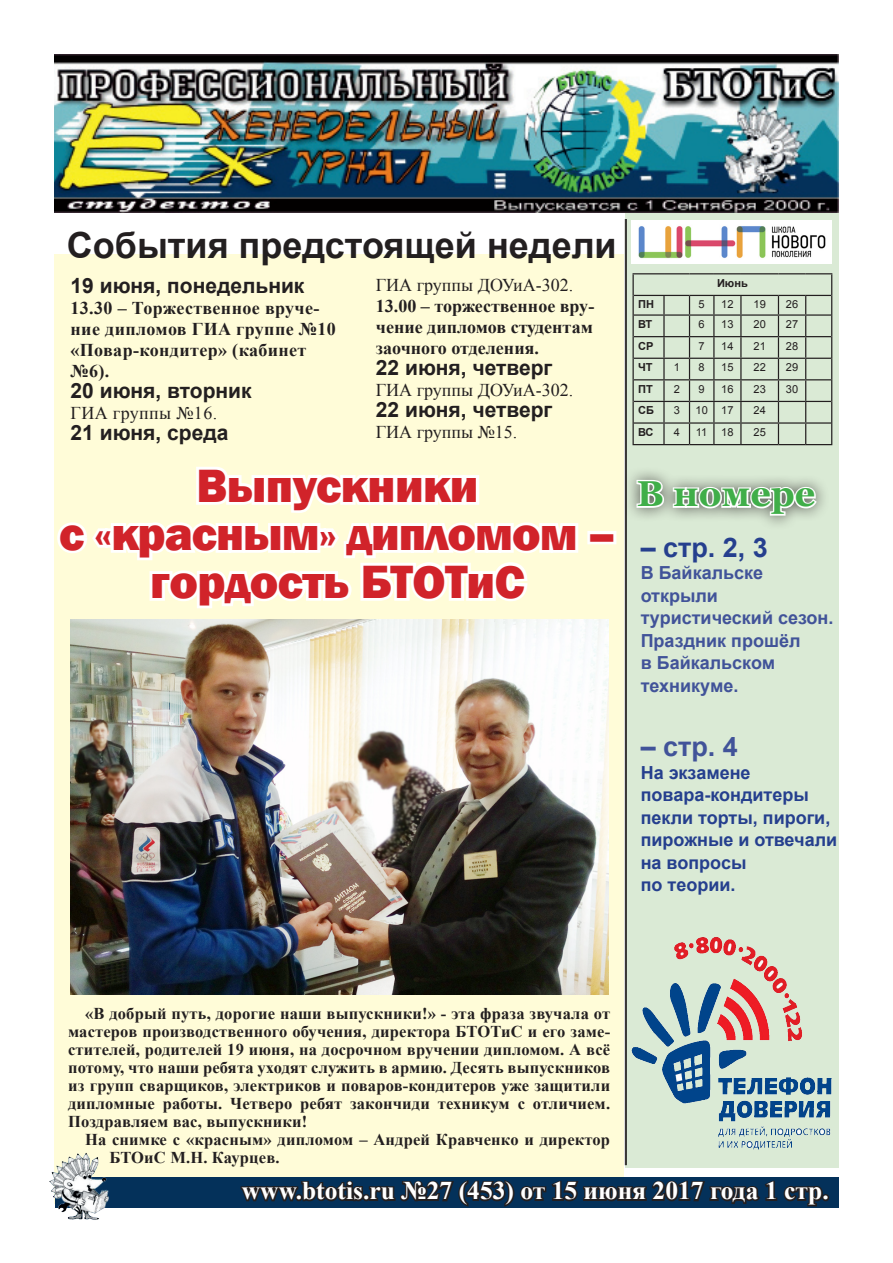
<style>
.page{position:relative;width:893px;height:1263px;background:#fff}
.page>*{position:absolute;margin:0;border:0;box-sizing:border-box;transform-origin:0 0}
.t1{font:800 48px "Franklin Gothic";letter-spacing:-.015em;color:#d1232a}
.t2{font:700 36px "Arial";color:#231f20}
.t3{font:700 36px "Georgia";color:#40ae49}
.t4{font:700 27px "Arial";color:#253f8e}
.t5{font:700 27px "Arial";color:#415399}
.t6{font:700 25.5px "Times New Roman";color:#fff}
.t7{font:700 21px "Arial";color:#231f20}
.t8{font:700 18px/21px "Times New Roman";letter-spacing:.005em;color:#231f20}
.t9{font:700 18px "Arial";color:#253f8e}
.t10{font:700 18px "Arial";color:#415399}
.t11{font:18px "Times New Roman";color:#231f20}
.t12{font:18px "Times New Roman";letter-spacing:.02em;color:#231f20}
.t13{font:700 16.5px/18px "Times New Roman";letter-spacing:.01em;color:#231f20;text-align:justify}
.t14{font:11.1px "Arial";color:#231f20}
.t15{font:700 11.1px "Arial";color:#231f20}
</style>
<div class="page">
<div style="left:54px;top:254px;width:570px;height:949px;background:#fffcd8"></div>
<div style="left:625px;top:210px;width:214px;height:957px;background:#daead5"></div>
<img style="left:54px;top:54px;width:785px;height:158px">
<hr style="left:626px;top:219px;width:1px;height:946px;background:#231f20">
<hr style="left:625px;top:219px;width:1px;height:946px;background:#231f20">
<div style="left:621px;top:465px;width:272px;height:96px;background:#231f20;opacity:.75"></div>
<svg style="left:635px;top:478px;width:184px;height:39px"></svg>
<div style="left:55px;top:1177px;width:783px;height:31px;background:#04315a"></div>
<svg style="left:240px;top:1158px;width:592px;height:49px"></svg>
<hr style="left:632px;top:273px;width:32px;height:1px;background:#231f20">
<svg style="left:664px;top:273px;width:77px;height:1px"></svg>
<hr style="left:741px;top:273px;width:37px;height:1px;background:#231f20">
<hr style="left:634px;top:295px;width:30px;height:1px;background:#231f20">
<hr style="left:741px;top:295px;width:37px;height:1px;background:#231f20">
<hr style="left:634px;top:314px;width:30px;height:2px;background:#231f20">
<hr style="left:741px;top:314px;width:37px;height:2px;background:#231f20">
<hr style="left:634px;top:336px;width:30px;height:1px;background:#231f20">
<hr style="left:741px;top:336px;width:37px;height:1px;background:#231f20">
<hr style="left:634px;top:358px;width:30px;height:1px;background:#231f20">
<hr style="left:741px;top:358px;width:37px;height:1px;background:#231f20">
<hr style="left:634px;top:379px;width:30px;height:1px;background:#231f20">
<hr style="left:741px;top:379px;width:37px;height:1px;background:#231f20">
<hr style="left:634px;top:401px;width:30px;height:1px;background:#231f20">
<hr style="left:741px;top:401px;width:37px;height:1px;background:#231f20">
<hr style="left:634px;top:422px;width:30px;height:2px;background:#231f20">
<hr style="left:741px;top:422px;width:37px;height:2px;background:#231f20">
<hr style="left:632px;top:444px;width:32px;height:1px;background:#231f20">
<hr style="left:741px;top:444px;width:37px;height:1px;background:#231f20">
<hr style="left:632px;top:274px;width:2px;height:21px;background:#231f20">
<hr style="left:632px;top:295px;width:2px;height:20px;background:#231f20">
<hr style="left:632px;top:315px;width:2px;height:22px;background:#231f20">
<hr style="left:632px;top:337px;width:2px;height:21px;background:#231f20">
<hr style="left:632px;top:358px;width:2px;height:22px;background:#231f20">
<hr style="left:632px;top:380px;width:2px;height:21px;background:#231f20">
<hr style="left:632px;top:401px;width:2px;height:22px;background:#231f20">
<hr style="left:632px;top:423px;width:2px;height:21px;background:#231f20">
<svg style="left:778px;top:273px;width:54px;height:172px"></svg>
<svg style="left:663px;top:295px;width:79px;height:150px"></svg>
<img style="left:624px;top:930px;width:208px;height:228px">
<img style="left:631px;top:220px;width:201px;height:43px">
<img style="left:49px;top:1152px;width:60px;height:68px">
<div style="left:587px;top:531px;width:29px;height:13px;border:6px solid #fff"></div>
<svg style="left:57px;top:467px;width:524px;height:153px"></svg>
<img style="left:71px;top:620px;width:537px;height:374px">
<p class="t2" style="left:67px;top:221px;width:551px">События предстоящей недели</p>
<p class="t7" style="left:71px;top:272px;width:235px">19 июня, понедельник</p>
<p class="t8" style="left:71px;top:297px;width:267px">13.30 – Торжественное вруче&shy;ние дипломов ГИА группе №10 «Повар-кондитер» (кабинет №6).</p>
<p class="t7" style="left:71px;top:377px;width:183px">20 июня, вторник</p>
<p class="t12" style="left:71px;top:401px;width:148px">ГИА группы №16.</p>
<p class="t7" style="left:71px;top:419px;width:159px">21 июня, среда</p>
<p class="t11" style="left:376px;top:272px;width:199px">ГИА группы ДОУиА-302.</p>
<p class="t8" style="left:376px;top:295px;width:220px;text-align:justify">13.00 – торжественное вру&shy;чение дипломов студентам заочного отделения.</p>
<p class="t7" style="left:376px;top:353px;width:178px">22 июня, четверг</p>
<p class="t11" style="left:376px;top:377px;width:199px">ГИА группы ДОУиА-302.</p>
<p class="t7" style="left:376px;top:395px;width:178px">22 июня, четверг</p>
<p class="t11" style="left:376px;top:419px;width:143px">ГИА группы №15.</p>
<p class="t1" style="left:196px;top:454px;width:284px">Выпускники</p>
<p class="t1" style="left:59px;top:502px;width:558px">с «красным» дипломом –</p>
<p class="t1" style="left:150px;top:550px;width:376px">гордость БТОТиС</p>
<p class="t15" style="left:717px;top:275px;width:32px">Июнь</p>
<p class="t15" style="left:638px;top:297px;width:17px">ПН</p>
<p class="t14" style="left:699px;top:297px;width:8px">5</p>
<p class="t14" style="left:721px;top:297px;width:14px">12</p>
<p class="t14" style="left:753px;top:297px;width:14px">19</p>
<p class="t14" style="left:786px;top:297px;width:14px">26</p>
<p class="t15" style="left:638px;top:317px;width:16px">ВТ</p>
<p class="t14" style="left:699px;top:317px;width:8px">6</p>
<p class="t14" style="left:721px;top:317px;width:14px">13</p>
<p class="t14" style="left:753px;top:317px;width:14px">20</p>
<p class="t14" style="left:786px;top:317px;width:14px">27</p>
<p class="t15" style="left:638px;top:338px;width:17px">СР</p>
<p class="t14" style="left:699px;top:338px;width:8px">7</p>
<p class="t14" style="left:721px;top:338px;width:14px">14</p>
<p class="t14" style="left:753px;top:338px;width:14px">21</p>
<p class="t14" style="left:786px;top:338px;width:14px">28</p>
<p class="t15" style="left:638px;top:360px;width:16px">ЧТ</p>
<p class="t14" style="left:674px;top:360px;width:8px">1</p>
<p class="t14" style="left:699px;top:360px;width:8px">8</p>
<p class="t14" style="left:721px;top:360px;width:14px">15</p>
<p class="t14" style="left:753px;top:360px;width:14px">22</p>
<p class="t14" style="left:786px;top:360px;width:14px">29</p>
<p class="t15" style="left:638px;top:381px;width:16px">ПТ</p>
<p class="t14" style="left:674px;top:382px;width:8px">2</p>
<p class="t14" style="left:699px;top:382px;width:8px">9</p>
<p class="t14" style="left:721px;top:382px;width:14px">16</p>
<p class="t14" style="left:753px;top:382px;width:14px">23</p>
<p class="t14" style="left:786px;top:382px;width:14px">30</p>
<p class="t15" style="left:638px;top:403px;width:17px">СБ</p>
<p class="t14" style="left:674px;top:403px;width:8px">3</p>
<p class="t14" style="left:696px;top:403px;width:14px">10</p>
<p class="t14" style="left:721px;top:403px;width:14px">17</p>
<p class="t14" style="left:753px;top:403px;width:14px">24</p>
<p class="t15" style="left:638px;top:425px;width:17px">ВС</p>
<p class="t14" style="left:674px;top:425px;width:8px">4</p>
<p class="t14" style="left:696px;top:425px;width:13px">11</p>
<p class="t14" style="left:721px;top:425px;width:14px">18</p>
<p class="t14" style="left:753px;top:425px;width:14px">25</p>
<p class="t3" style="left:637px;top:471px;width:180px">В номере</p>
<p class="t4" style="left:641px;top:529px;width:129px">– стр. 2, 3</p>
<p class="t10" style="left:641px;top:561px;width:124px">В Байкальске</p>
<p class="t10" style="left:641px;top:583px;width:79px">открыли</p>
<p class="t10" style="left:641px;top:606px;width:194px">туристический сезон.</p>
<p class="t10" style="left:641px;top:628px;width:161px">Праздник прошёл</p>
<p class="t10" style="left:641px;top:651px;width:136px">в Байкальском</p>
<p class="t10" style="left:641px;top:673px;width:99px">техникуме.</p>
<p class="t5" style="left:641px;top:729px;width:99px">– стр. 4</p>
<p class="t9" style="left:641px;top:760px;width:111px">На экзамене</p>
<p class="t9" style="left:641px;top:783px;width:170px">повара-кондитеры</p>
<p class="t9" style="left:641px;top:805px;width:191px">пекли торты, пироги,</p>
<p class="t9" style="left:641px;top:828px;width:198px">пирожные и отвечали</p>
<p class="t9" style="left:641px;top:850px;width:107px">на вопросы</p>
<p class="t9" style="left:641px;top:873px;width:96px">по теории.</p>
<p class="t13" style="left:68px;top:1004px;width:544px;text-indent:17px">«В добрый путь, дорогие наши выпускники!» - эта фраза звучала от мастеров производственного обучения, директора БТОТиС и его заме&shy;стителей, родителей 19 июня, на досрочном вручении дипломом. А всё потому, что наши ребята уходят служить в армию. Десять выпускников из групп сварщиков, электриков и поваров-кондитеров уже защитили дипломные работы. Четверо ребят закончиди техникум с отличием.<br>Поздравляем вас, выпускники!</p>
<p class="t13" style="left:109px;top:1130px;width:502px;text-indent:-24px">На снимке с «красным» дипломом – Андрей Кравченко и директор<br>БТОиС М.Н. Каурцев.</p>
<p class="t6" style="left:242px;top:1173px;width:588px">www.btotis.ru №27 (453) от 15 июня 2017 года 1 стр.</p>
</div>
